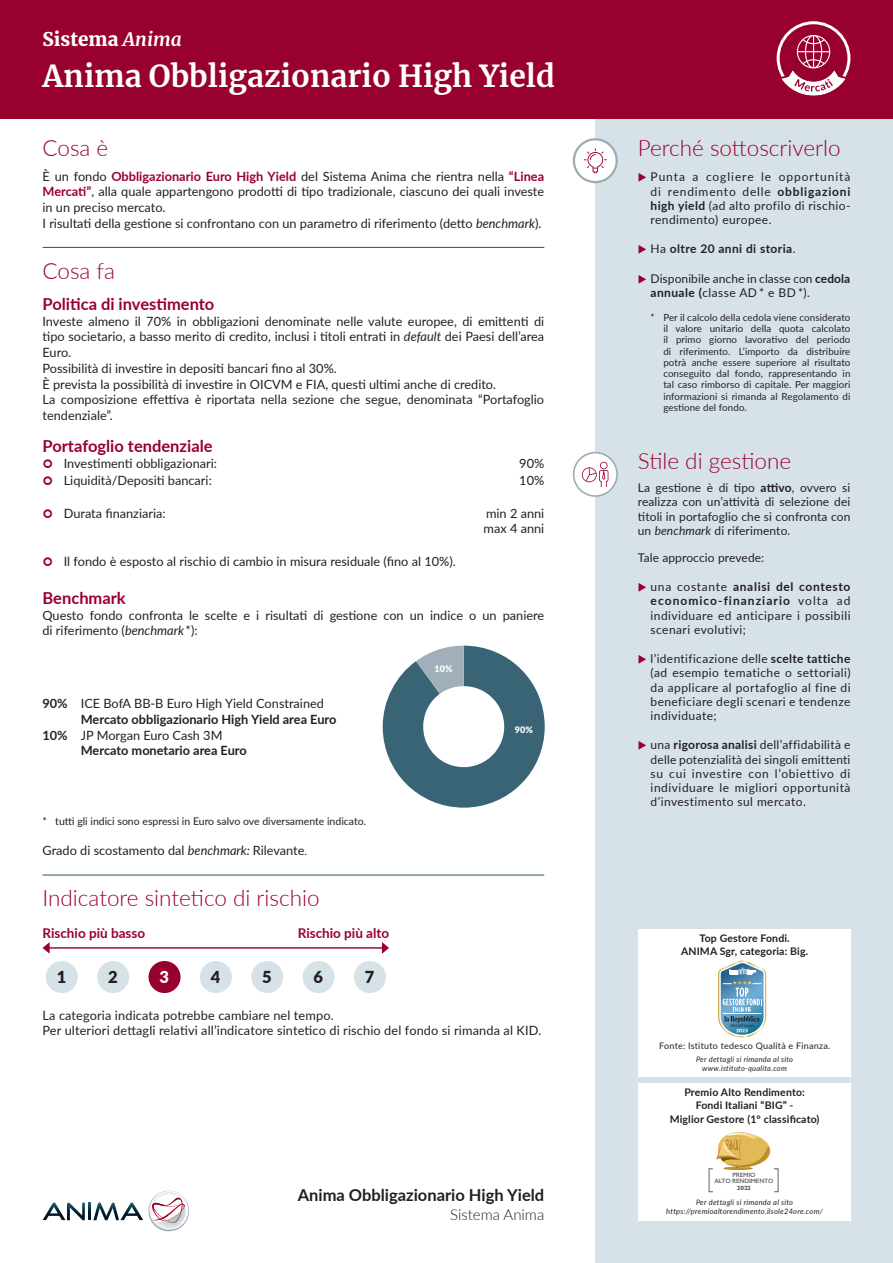
<style>
.page{position:relative;width:893px;height:1263px;background:#fff}
.page>*{position:absolute;margin:0;border:0;box-sizing:border-box;transform-origin:0 0}
.t1{font:700 30px "Merriweather";color:#fff}
.t2{font:300 22.5px "Lato";color:#98012d}
.t3{font:900 18.75px "Merriweather";color:#fff}
.t4{font:700 16.5px "Lato";color:#98012d}
.t5{font:700 16.5px "Lato";color:#231f20}
.t6{font:900 16.5px "Lato";color:#231f20}
.t7{font:900 16.5px "Lato";color:#fff}
.t8{font:300 15px "Lato";color:#231f20}
.t9{font:700 13.5px "Lato";color:#98012d}
.t10{font:12.75px/15.8px "Lato";color:#231f20}
.t11{font:700 12.75px "Lato";color:#231f20}
.t12{font:12px/14.2px "Lato";letter-spacing:.035em;color:#231f20;text-align:justify}
.t13{font:12px/14.2px "Lato";letter-spacing:.005em;color:#231f20}
.t14{font:700 12px "Lato";letter-spacing:.035em;color:#231f20}
.t15{font:12px "Lato";letter-spacing:.01em;color:#231f20}
.t16{font:700 10.5px/13.4px "Lato";letter-spacing:.015em;color:#231f20;text-align:center}
.t17{font:10.5px "Lato";color:#231f20}
.t18{font:9.75px/11.2px "Lato";letter-spacing:.01em;color:#231f20;text-align:justify}
.t19{font:9px "Lato";letter-spacing:.025em;color:#231f20}
.t20{font:900 9px "Lato";color:#fff}
.t21{font:italic 7.5px/9px "Lato";letter-spacing:.035em;color:#231f20;text-align:center}
.t22{font:600 6.3px/6.3px "Gill Sans";letter-spacing:-.025em;color:#636366;text-align:center}
.t23{font:700 6.3px "Gill Sans";color:#636366}
.s1{font-weight:700;font-style:italic}
.s2{font-weight:700;color:#98012d}
.s3{font-style:italic}
.s4{font-weight:700}
.s5{font-size:10.5px}
.s6{color:#98012d}
.s7{font-weight:400}
</style>
<div class="page">
<div style="left:595px;top:0;width:298px;height:1263px;background:#d7e2e8"></div>
<div style="left:0;top:0;width:893px;height:119px;background:#98012d"></div>
<svg style="left:574px;top:139px;width:43px;height:43px"></svg>
<div style="left:573px;top:138px;width:45px;height:45px;border:2px solid #9cabb5;border-radius:50%"></div>
<svg style="left:584px;top:148px;width:23px;height:25px"></svg>
<svg style="left:777px;top:22px;width:72px;height:72px"></svg>
<div style="left:777px;top:21px;width:73px;height:74px;border:3px solid #fff;border-radius:50%"></div>
<svg style="left:778px;top:35px;width:71px;height:61px"></svg>
<svg style="left:43px;top:1202px;width:42px;height:18px"></svg>
<svg style="left:88px;top:1202px;width:3px;height:18px"></svg>
<svg style="left:93px;top:1190px;width:97px;height:42px"></svg>
<hr style="left:43px;top:247px;width:501px;height:1px;background:#265567">
<hr style="left:43px;top:875px;width:501px;height:1px;background:#265567">
<svg style="left:383px;top:646px;width:162px;height:161px"></svg>
<div style="left:423px;top:686px;width:81px;height:81px;background:#fff;border-radius:50%"></div>
<hr style="left:46px;top:947px;width:340px;height:2px;background:#98012d">
<svg style="left:43px;top:942px;width:7px;height:12px"></svg>
<svg style="left:382px;top:942px;width:7px;height:12px"></svg>
<div style="left:46px;top:961px;width:32px;height:32px;background:#d7e2e8;border-radius:50%"></div>
<div style="left:97px;top:961px;width:32px;height:32px;background:#d7e2e8;border-radius:50%"></div>
<div style="left:148px;top:961px;width:33px;height:32px;background:#98012d;border-radius:50%"></div>
<div style="left:200px;top:961px;width:32px;height:32px;background:#d7e2e8;border-radius:50%"></div>
<div style="left:251px;top:961px;width:32px;height:32px;background:#d7e2e8;border-radius:50%"></div>
<div style="left:303px;top:961px;width:32px;height:32px;background:#d7e2e8;border-radius:50%"></div>
<div style="left:354px;top:961px;width:32px;height:32px;background:#d7e2e8;border-radius:50%"></div>
<svg style="left:573px;top:452px;width:45px;height:45px"></svg>
<div style="left:638px;top:929px;width:213px;height:147px;background:#fff"></div>
<div style="left:638px;top:1083px;width:213px;height:137px;background:#fff"></div>
<svg style="left:718px;top:960px;width:48px;height:77px"></svg>
<hr style="left:723px;top:1167px;width:30px;height:3px;background:#a57812;border-radius:50%">
<svg style="left:716px;top:1132px;width:54px;height:37px"></svg>
<h3 class="t3" style="left:43px;top:26px;width:141px">Sistema <span class="s1">Anima</span></h3>
<h1 class="t1" style="left:43px;top:55px;width:514px">Anima Obbligazionario High Yield</h1>
<h2 class="t2" style="left:43px;top:133px;width:67px">Cosa è</h2>
<p class="t10" style="left:43px;top:168px;width:503px">È un fondo <span class="s2">Obbligazionario Euro High Yield</span> del Sistema Anima che rientra nella <span class="s2">“Linea Mercati”</span>, alla quale appartengono prodotti di tipo tradizionale, ciascuno dei quali investe in un preciso mercato.<br>I risultati della gestione si confrontano con un parametro di riferimento (detto <span class="s3">benchmark</span>).</p>
<h2 class="t2" style="left:43px;top:255px;width:74px">Cosa fa</h2>
<p class="t4" style="left:43px;top:292px;width:173px">Politica di investimento</p>
<p class="t10" style="left:43px;top:313px;width:503px">Investe almeno il 70% in obbligazioni denominate nelle valute europee, di emittenti di tipo societario, a basso merito di credito, inclusi i titoli entrati in <span class="s3">default</span> dei Paesi dell’area Euro.<br>Possibilità di investire in depositi bancari fino al 30%.<br>È prevista la possibilità di investire in OICVM e FIA, questi ultimi anche di credito.<br>La composizione effettiva è riportata nella sezione che segue, denominata “Portafoglio tendenziale”.</p>
<p class="t4" style="left:43px;top:433px;width:172px">Portafoglio tendenziale</p>
<p class="t10" style="left:64px;top:455px;width:155px">Investimenti obbligazionari:</p>
<p class="t10" style="left:519px;top:455px;width:27px">90%</p>
<p class="t10" style="left:64px;top:472px;width:150px">Liquidità/Depositi bancari:</p>
<p class="t10" style="left:519px;top:472px;width:27px">10%</p>
<p class="t10" style="left:64px;top:505px;width:103px">Durata finanziaria:</p>
<p class="t10" style="left:484px;top:505px;width:62px">min 2 anni max 4 anni</p>
<p class="t10" style="left:64px;top:553px;width:393px">Il fondo è esposto al rischio di cambio in misura residuale (fino al 10%).</p>
<p class="t4" style="left:43px;top:586px;width:85px">Benchmark</p>
<p class="t10" style="left:43px;top:607px;width:503px">Questo fondo confronta le scelte e i risultati di gestione con un indice o un paniere di riferimento (<span class="s3">benchmark</span> *):</p>
<p class="t10" style="left:43px;top:695px;width:283px"><span class="s4">90%</span> ICE BofA BB-B Euro High Yield Constrained</p>
<p class="t11" style="left:81px;top:710px;width:257px">Mercato obbligazionario High Yield area Euro</p>
<p class="t10" style="left:43px;top:726px;width:181px"><span class="s4">10%</span> JP Morgan Euro Cash 3M</p>
<p class="t11" style="left:81px;top:741px;width:168px">Mercato monetario area Euro</p>
<p class="t20" style="left:435px;top:662px;width:19px">10%</p>
<p class="t20" style="left:515px;top:723px;width:19px">90%</p>
<p class="t17" style="left:43px;top:814px;width:325px">* tutti gli indici sono espressi in Euro salvo ove diversamente indicato.</p>
<p class="t10" style="left:43px;top:842px;width:266px">Grado di scostamento dal <span class="s3">benchmark:</span> Rilevante<span class="s5">.</span></p>
<h2 class="t2" style="left:43px;top:883px;width:279px">Indicatore sintetico di rischio</h2>
<p class="t9" style="left:43px;top:923px;width:104px">Rischio più basso</p>
<p class="t9" style="left:298px;top:923px;width:93px">Rischio più alto</p>
<p class="t6" style="left:57px;top:965px;width:11px">1</p>
<p class="t6" style="left:108px;top:965px;width:11px">2</p>
<p class="t7" style="left:159px;top:965px;width:11px">3</p>
<p class="t6" style="left:211px;top:965px;width:11px">4</p>
<p class="t6" style="left:262px;top:965px;width:11px">5</p>
<p class="t6" style="left:314px;top:965px;width:11px">6</p>
<p class="t6" style="left:365px;top:965px;width:11px">7</p>
<p class="t10" style="left:43px;top:1007px;width:500px">La categoria indicata potrebbe cambiare nel tempo.<br>Per ulteriori dettagli relativi all’indicatore sintetico di rischio del fondo si rimanda al KID.</p>
<p class="t5" style="left:298px;top:1183px;width:248px">Anima Obbligazionario High Yield</p>
<p class="t8" style="left:450px;top:1204px;width:96px">Sistema Anima</p>
<h2 class="t2" style="left:638px;top:133px;width:204px">Perché sottoscriverlo</h2>
<p class="t12" style="left:651px;top:169px;width:201px;text-indent:-13px"><span class="s6">◆</span> Punta a cogliere le opportunità di rendimento delle <span class="s4">obbligazioni high yield</span> (ad alto profilo di rischio&shy;rendimento) europee.</p>
<p class="t14" style="left:638px;top:240px;width:159px"><span class="s6">◆</span> <span class="s7">Ha</span> oltre 20 anni di storia<span class="s7">.</span></p>
<p class="t13" style="left:651px;top:271px;width:201px;text-indent:-13px"><span class="s6">◆</span> Disponibile anche in classe con <span class="s4">cedola annuale (</span>classe AD * e BD *).</p>
<p class="t18" style="left:663px;top:311px;width:189px;text-indent:-13px">* Per il calcolo della cedola viene considerato il valore unitario della quota calcolato il primo giorno lavorativo del periodo di riferimento. L’importo da distribuire potrà anche essere superiore al risultato conseguito dal fondo, rappresentando in tal caso rimborso di capitale. Per maggiori informazioni si rimanda al Regolamento di gestione del fondo.</p>
<h2 class="t2" style="left:638px;top:446px;width:155px">Stile di gestione</h2>
<p class="t12" style="left:638px;top:480px;width:214px">La gestione è di tipo <span class="s4">attivo</span>, ovvero si realizza con un’attività di selezione dei titoli in portafoglio che si confronta con un <span class="s3">benchmark</span> di riferimento.</p>
<p class="t15" style="left:638px;top:549px;width:128px">Tale approccio prevede:</p>
<p class="t12" style="left:651px;top:579px;width:201px;text-indent:-13px"><span class="s6">◆</span> una costante <span class="s4">analisi del contesto economico-finanziario</span> volta ad individuare ed anticipare i possibili scenari evolutivi;</p>
<p class="t12" style="left:651px;top:651px;width:201px;text-indent:-13px"><span class="s6">◆</span> l’identificazione delle <span class="s4">scelte tattiche </span>(ad esempio tematiche o settoriali) da applicare al portafoglio al fine di beneficiare degli scenari e tendenze individuate;</p>
<p class="t12" style="left:651px;top:737px;width:201px;text-indent:-13px"><span class="s6">◆</span> una <span class="s4">rigorosa analisi</span> dell’affidabilità e delle potenzialità dei singoli emittenti su cui investire con l’obiettivo di individuare le migliori opportunità d’investimento sul mercato.</p>
<p class="t16" style="left:681px;top:931px;width:129px">Top Gestore Fondi.<br>ANIMA Sgr, categoria: Big.</p>
<p class="t19" style="left:659px;top:1039px;width:172px">Fonte: Istituto tedesco Qualità e Finanza.</p>
<p class="t21" style="left:696px;top:1054px;width:99px">Per dettagli si rimanda al sito www.istituto-qualita.com</p>
<p class="t16" style="left:670px;top:1085px;width:151px">Premio Alto Rendimento:<br>Fondi Italiani “BIG” -<br>Miglior Gestore (1° classificato)</p>
<p class="t22" style="left:714px;top:1171px;width:61px">PREMIO<br>ALTO RENDIMENTO</p>
<p class="t23" style="left:737px;top:1182px;width:16px">2022</p>
<p class="t21" style="left:666px;top:1198px;width:158px">Per dettagli si rimanda al sito https://premioaltorendimento.ilsole24ore.com/</p>
</div>
